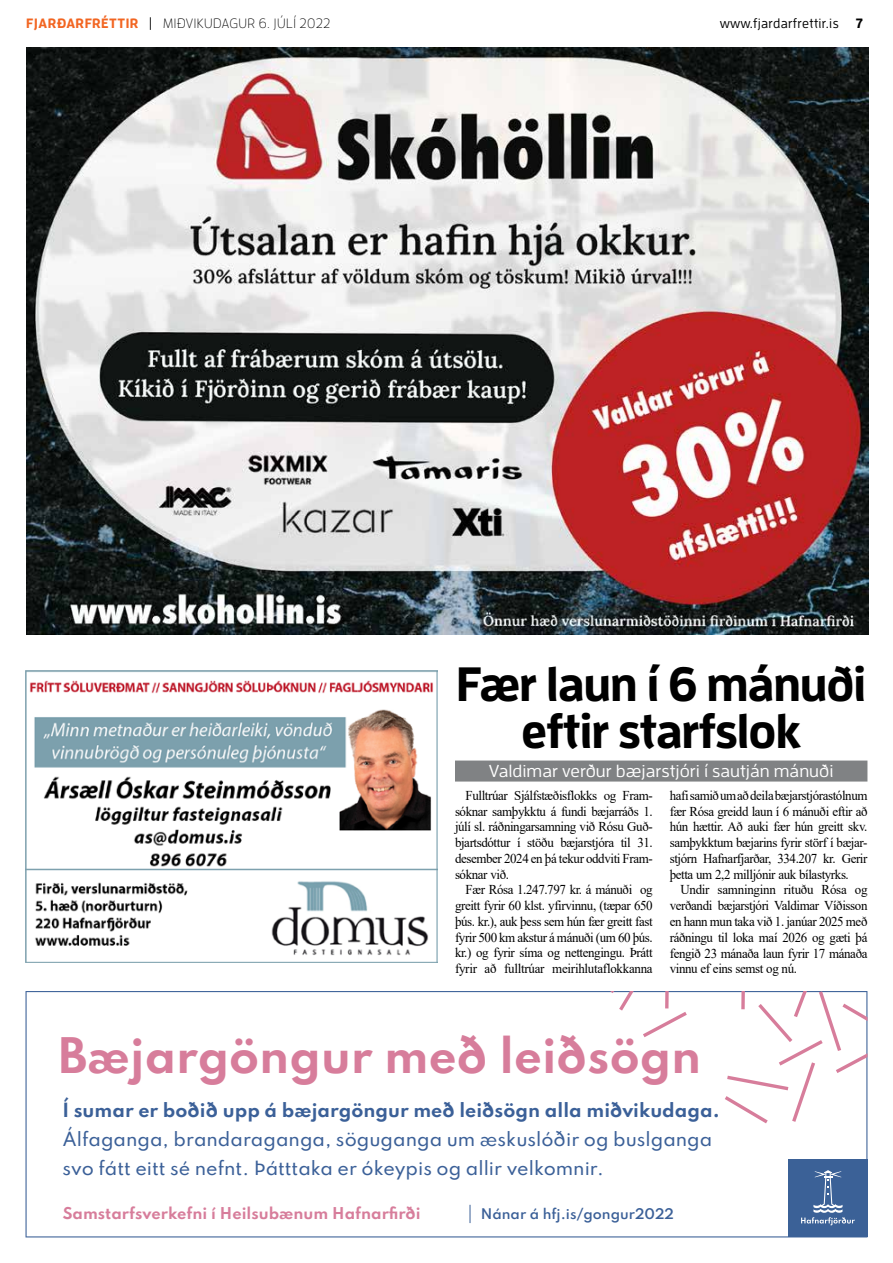
<style>
.page{position:relative;width:893px;height:1263px;background:#fff}
.page>*{position:absolute;margin:0;border:0;box-sizing:border-box;transform-origin:0 0}
.t1{font:700 48px/46.5px "Enzo OT";letter-spacing:-.025em;color:#000;text-align:center}
.t2{font:700 43.5px "Spartan";color:#d77d9b}
.t3{font:500 17.4px/29px "Spartan";color:#3b6098}
.t4{font:700 17.4px "Spartan";color:#3b6098}
.t5{font:500 17.25px "Enzo OT";color:#fff;scale:1.07 1}
.t6{font:700 14.55px "Spartan";color:#d77d9b}
.t7{font:13.5px/15.8px "Times New Roman";letter-spacing:-.03em;color:#000;text-align:justify;scale:.96 1}
.t8{font:300 13.5px "Enzo OT";letter-spacing:.035em;color:#000}
.t9{font:500 13.5px "Enzo OT";letter-spacing:.025em;color:#000}
.t10{font:700 13.5px "Enzo OT";color:#000}
.t11{font:600 13.05px "Spartan";color:#3b6098}
.s1{font-weight:700;color:#f26521}
.s2{font-weight:500}
</style>
<div class="page">
<svg style="left:26px;top:991px;width:841px;height:246px"></svg>
<div style="left:788px;top:1159px;width:79px;height:78px;background:#3b6197"></div>
<svg style="left:801px;top:1170px;width:54px;height:55px"></svg>
<svg style="left:470px;top:1205px;width:1px;height:18px"></svg>
<svg style="left:610px;top:991px;width:257px;height:132px"></svg>
<img style="left:26px;top:671px;width:412px;height:291px">
<img style="left:26px;top:48px;width:842px;height:587px">
<div style="left:455px;top:760px;width:412px;height:21px;background:#808284"></div>
<p class="t8" style="left:26px;top:15px;width:306px"><span class="s1">FJARÐARFRÉTTIR</span> <span class="s2">|</span> MIÐVIKUDAGUR 6. JÚLÍ 2022</p>
<p class="t9" style="left:720px;top:16px;width:120px">www.fjardarfrettir.is</p>
<p class="t10" style="left:856px;top:15px;width:9px">7</p>
<h1 class="t1" style="left:456px;top:660px;width:412px">Fær laun í 6 mánuði eftir starfslok</h1>
<p class="t5" style="left:489px;top:761px;width:324px">Valdimar verður bæjarstjóri í sautján mánuði</p>
<p class="t7" style="left:455px;top:787px;width:207px;text-indent:11px">Fulltrúar Sjálfstæðisflokks og Fram&shy;sóknar samþykktu á fundi bæjarráðs 1. júlí sl. ráðningarsamning við Rósu Guð&shy;bjartsdóttur í stöðu bæjarstjóra til 31. desember 2024 en þá tekur oddviti Fram&shy;sóknar við.</p>
<p class="t7" style="left:455px;top:881px;width:207px;text-indent:11px">Fær Rósa 1.247.797 kr. á mánuði og greitt fyrir 60 klst. yfirvinnu, (tæpar 650 þús. kr.), auk þess sem hún fær greitt fast fyrir 500 km akstur á mánuði (um 60 þús. kr.) og fyrir síma og nettengingu. Þrátt fyrir að fulltrúar meirihlutaflokkanna</p>
<p class="t7" style="left:670px;top:787px;width:208px">hafi samið um að deila bæjarstjórastólnum fær Rósa greidd laun í 6 mánuði eftir að hún hættir. Að auki fær hún greitt skv. samþykktum bæjarins fyrir störf í bæjar&shy;stjórn Hafnarfjarðar, 334.207 kr. Gerir þetta um 2,2 milljónir auk bílastyrks.</p>
<p class="t7" style="left:670px;top:882px;width:207px;text-indent:11px">Undir samninginn rituðu Rósa og verðandi bæjarstjóri Valdimar Víðisson en hann mun taka við 1. janúar 2025 með ráðningu til loka maí 2026 og gæti þá fengið 23 mánaða laun fyrir 17 mánaða vinnu ef eins semst og nú.</p>
<h2 class="t2" style="left:58px;top:1023px;width:644px">Bæjargöngur með leiðsögn</h2>
<p class="t4" style="left:62px;top:1097px;width:659px">Í sumar er boðið upp á bæjargöngur með leiðsögn alla miðvikudaga.</p>
<p class="t3" style="left:62px;top:1124px;width:651px">Álfaganga, brandaraganga, söguganga um æskuslóðir og buslganga svo fátt eitt sé nefnt. Þátttaka er ókeypis og allir velkomnir.</p>
<p class="t6" style="left:63px;top:1202px;width:360px">Samstarfsverkefni í Heilsubænum Hafnarfirði</p>
<p class="t11" style="left:481px;top:1204px;width:195px">Nánar á hfj.is/gongur2022</p>
</div>
